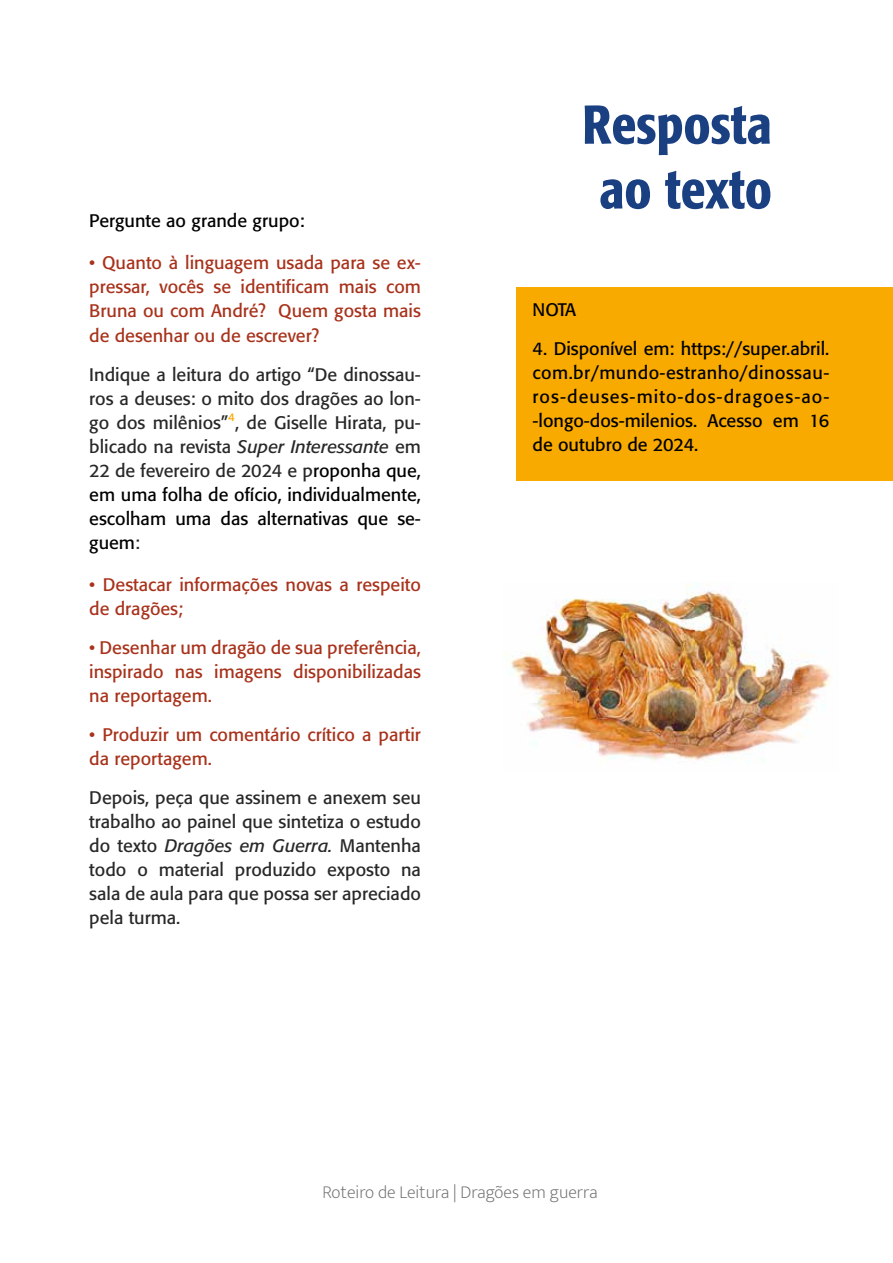
<style>
.page{position:relative;width:893px;height:1263px;background:#fff}
.page>*{position:absolute;margin:0;border:0;box-sizing:border-box;transform-origin:0 0}
.t1{font:500 condensed 54px/64.8px "Formata";color:#1a4082;text-align:center}
.t2{font:18px/24px "Formata";color:#282828;text-align:justify}
.t3{font:18px/24.3px "Formata";color:#a8321b;text-align:justify}
.t4{font:18px/24px "Formata";color:#000;text-align:justify}
.t5{font:200 18px "Mukta";color:#706f6f}
.s1{font-family:"Mukta";color:#f8aa00}
.s2{font-style:italic}
.s3{color:#000}
</style>
<div class="page">
<div style="left:517px;top:287px;width:376px;height:193px;background:#f8aa00"></div>
<img style="left:504px;top:583px;width:327px;height:179px">
<p class="t4" style="left:89px;top:208px;width:217px">Pergunte ao grande grupo:</p>
<p class="t3" style="left:89px;top:250px;width:333px">• Quanto à linguagem usada para se ex&shy;pressar, vocês se identificam mais com Bruna ou com André? Quem gosta mais de desenhar ou de escrever?</p>
<p class="t2" style="left:89px;top:362px;width:333px">Indique a leitura do artigo “De dinossau&shy;ros a deuses: o mito dos dragões ao lon&shy;go dos milênios”<span class="s1">⁴</span>, de Giselle Hirata, pu&shy;blicado na revista <span class="s2">Super Interessante</span> em 22 de fevereiro de 2024 e p<span class="s3">roponha que, em uma folha de ofício, individualmente, escolham uma das alternativas que se&shy;guem</span>:</p>
<p class="t3" style="left:89px;top:572px;width:333px">• Destacar informações novas a respeito de dragões;</p>
<p class="t3" style="left:89px;top:635px;width:333px">• Desenhar um dragão de sua preferência, inspirado nas imagens disponibilizadas na reportagem.</p>
<p class="t3" style="left:89px;top:722px;width:333px;line-height:24.8px">• Produzir um comentário crítico a partir da reportagem.</p>
<p class="t2" style="left:89px;top:786px;width:333px">Depois, peça que assinem e anexem seu trabalho ao painel que sintetiza o estudo do texto <span class="s2">Dragões em Guerra.</span> Mantenha todo o material produzido exposto na sala de aula para que possa ser apreciado pela turma.</p>
<h1 class="t1" style="left:582px;top:92px;width:191px">Resposta ao texto</h1>
<p class="t4" style="left:533px;top:298px;width:45px">NOTA</p>
<p class="t4" style="left:533px;top:337px;width:298px">4. Disponível em: https://super.abril. com.br/mundo-estranho/dinossau&shy;ros-deuses-mito-dos-dragoes-ao--longo-dos-milenios. Acesso em 16 de outubro de 2024.</p>
<p class="t5" style="left:322px;top:1178px;width:277px">Roteiro de Leitura | Dragões em guerra</p>
</div>
